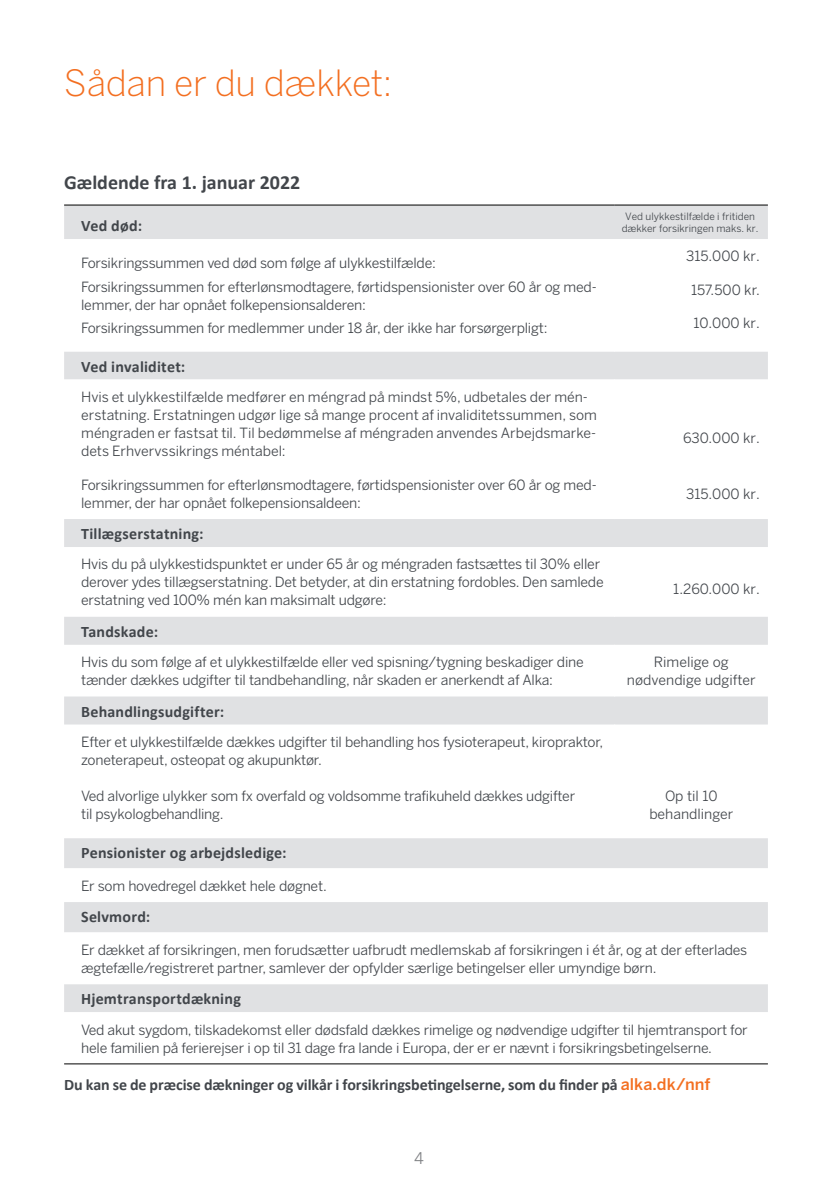
<style>
.page{position:relative;width:840px;height:1191px;background:#fff}
.page>*{position:absolute;margin:0;border:0;box-sizing:border-box;transform-origin:0 0}
.t1{font:300 35.8px "Benton Sans";letter-spacing:-.005em;color:#f36f21}
.t2{font:700 20px "Calibri";color:#42464b}
.t3{font:700 16px "Calibri";letter-spacing:.01em;color:#42464b}
.t4{font:16px "Benton Sans";color:#808285}
.t5{font:14px/18px "Benton Sans";letter-spacing:-.015em;color:#42464b}
.t6{font:10px/12px "Benton Sans";color:#42464b;text-align:center}
.s1{font-family:"Benton Sans";font-weight:500;color:#f36f21}
</style>
<div class="page">
<div style="left:64px;top:205px;width:703px;height:34px;background:#e0e1e3"></div>
<svg style="left:64px;top:352px;width:703px;height:373px"></svg>
<svg style="left:64px;top:617px;width:703px;height:107px;fill:#e0e1e3"></svg>
<hr style="left:613px;top:379px;width:1px;height:88px;background:#fff">
<hr style="left:64px;top:467px;width:550px;height:1px;background:#fff">
<hr style="left:614px;top:467px;width:153px;height:1px;background:#fff">
<hr style="left:613px;top:468px;width:1px;height:51px;background:#fff">
<hr style="left:613px;top:547px;width:1px;height:70px;background:#fff">
<hr style="left:613px;top:645px;width:1px;height:51px;background:#fff">
<hr style="left:613px;top:724px;width:1px;height:106px;background:#fff">
<hr style="left:64px;top:204px;width:550px;height:1px;background:#000">
<hr style="left:614px;top:204px;width:153px;height:1px;background:#000">
<div style="left:64px;top:838px;width:703px;height:30px;background:#e0e1e3"></div>
<svg style="left:64px;top:902px;width:703px;height:110px;fill:#e2e3e5"></svg>
<hr style="left:64px;top:1063px;width:703px;height:1px;background:#000">
<h1 class="t1" style="left:64px;top:62px;width:330px">Sådan er du dækket:</h1>
<h2 class="t2" style="left:64px;top:168px;width:237px">Gældende fra 1. januar 2022</h2>
<p class="t3" style="left:81px;top:214px;width:62px">Ved død:</p>
<p class="t6" style="left:621px;top:210px;width:138px">Ved ulykkestilfælde i fritiden dækker forsikringen maks. kr.</p>
<p class="t5" style="left:81px;top:251px;width:517px;line-height:23.6px">Forsikringssummen ved død som følge af ulykkestilfælde:<br>Forsikringssummen for efterlønsmodtagere, førtidspensionister over 60 år og med-</p>
<p class="t5" style="left:81px;top:293px;width:467px;line-height:23.6px">lemmer, der har opnået folkepensionsalderen:<br>Forsikringssummen for medlemmer under 18 år, der ikke har forsørgerpligt:</p>
<p class="t5" style="left:685px;top:247px;width:75px">315.000 kr.</p>
<p class="t5" style="left:690px;top:281px;width:70px">157.500 kr.</p>
<p class="t5" style="left:693px;top:314px;width:68px">10.000 kr.</p>
<p class="t3" style="left:81px;top:355px;width:106px">Ved invaliditet:</p>
<p class="t5" style="left:81px;top:388px;width:517px">Hvis et ulykkestilfælde medfører en méngrad på mindst 5%, udbetales der mén&shy;erstatning. Erstatningen udgør lige så mange procent af invaliditetssummen, som méngraden er fastsat til. Til bedømmelse af méngraden anvendes Arbejdsmarke&shy;dets Erhvervssikrings méntabel:</p>
<p class="t5" style="left:682px;top:429px;width:78px">630.000 kr.</p>
<p class="t5" style="left:81px;top:475px;width:517px">Forsikringssummen for efterlønsmodtagere, førtidspensionister over 60 år og med&shy;lemmer, der har opnået folkepensionsaldeen:</p>
<p class="t5" style="left:685px;top:484px;width:75px">315.000 kr.</p>
<p class="t3" style="left:81px;top:522px;width:124px">Tillægserstatning:</p>
<p class="t5" style="left:81px;top:555px;width:523px">Hvis du på ulykkestidspunktet er under 65 år og méngraden fastsættes til 30% eller derover ydes tillægserstatning. Det betyder, at din erstatning fordobles. Den samlede erstatning ved 100% mén kan maksimalt udgøre:</p>
<p class="t5" style="left:673px;top:580px;width:88px">1.260.000 kr.</p>
<p class="t3" style="left:81px;top:620px;width:78px">Tandskade:</p>
<p class="t5" style="left:81px;top:653px;width:504px">Hvis du som følge af et ulykkestilfælde eller ved spisning/tygning beskadiger dine tænder dækkes udgifter til tandbehandling, når skaden er anerkendt af Alka:</p>
<p class="t5" style="left:626px;top:653px;width:130px;text-align:center">Rimelige og nødvendige udgifter</p>
<p class="t3" style="left:81px;top:700px;width:145px">Behandlingsudgifter:</p>
<p class="t5" style="left:81px;top:732px;width:523px">Efter et ulykkestilfælde dækkes udgifter til behandling hos fysioterapeut, kiropraktor, zoneterapeut, osteopat og akupunktør.</p>
<p class="t5" style="left:81px;top:786px;width:495px">Ved alvorlige ulykker som fx overfald og voldsomme trafikuheld dækkes udgifter til psykologbehandling.</p>
<p class="t5" style="left:649px;top:786px;width:85px;text-align:center">Op til 10 behandlinger</p>
<p class="t3" style="left:81px;top:841px;width:207px">Pensionister og arbejdsledige:</p>
<p class="t5" style="left:81px;top:876px;width:247px">Er som hovedregel dækket hele døgnet.</p>
<p class="t3" style="left:81px;top:905px;width:71px">Selvmord:</p>
<p class="t5" style="left:81px;top:940px;width:667px">Er dækket af forsikringen, men forudsætter uafbrudt medlemskab af forsikringen i ét år, og at der efterlades ægtefælle/registreret partner, samlever der opfylder særlige betingelser eller umyndige børn.</p>
<p class="t3" style="left:81px;top:987px;width:161px">Hjemtransportdækning</p>
<p class="t5" style="left:81px;top:1020px;width:667px">Ved akut sygdom, tilskadekomst eller dødsfald dækkes rimelige og nødvendige udgifter til hjemtransport for hele familien på ferierejser i op til 31 dage fra lande i Europa, der er er nævnt i forsikringsbetingelserne.</p>
<p class="t3" style="left:64px;top:1073px;width:647px">Du kan se de præcise dækninger og vilkår i forsikringsbetingelserne, som du finder på <span class="s1">alka.dk/nnf</span></p>
<p class="t4" style="left:414px;top:1148px;width:11px">4</p>
</div>
